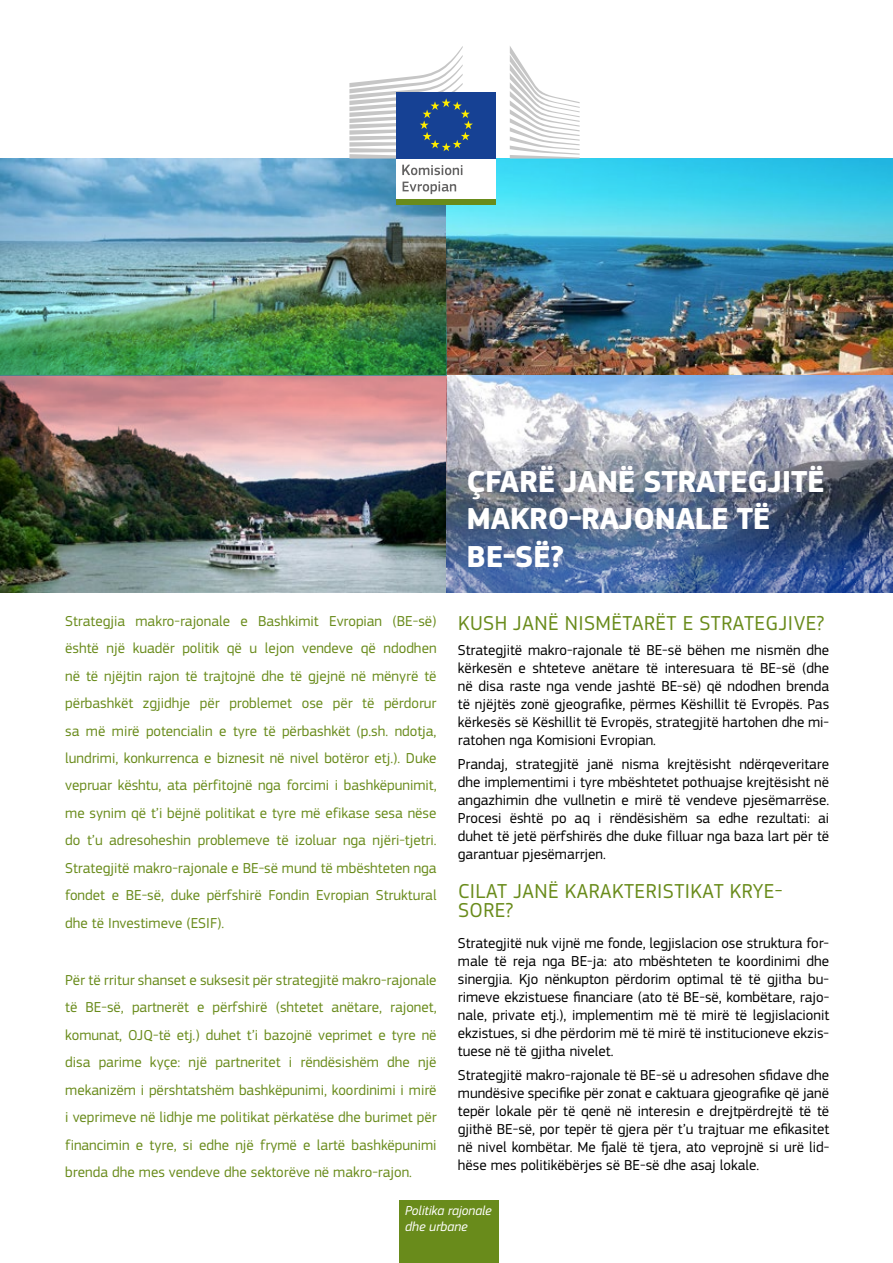
<style>
.page{position:relative;width:893px;height:1263px;background:#fff}
.page>*{position:absolute;margin:0;border:0;box-sizing:border-box;transform-origin:0 0}
.t1{font:700 31.5px/37.5px "EC Square Sans Pro";letter-spacing:-.01em;color:#fff}
.t2{font:21px/19.5px "EC Square Sans Pro";letter-spacing:.02em;color:#698b1b}
.t3{font:15px/18px "EC Square Sans Pro";color:#000;text-align:justify}
.t4{font:15px/27.5px "EC Square Sans Pro";color:#698b1b;text-align:justify}
.t5{font:italic 13.5px/16.2px "EC Square Sans Pro";letter-spacing:-.01em;color:#fff}
</style>
<div class="page">
<img style="left:0;top:158px;width:893px;height:434px">
<img style="left:0;top:222px;width:446px;height:153px">
<img style="left:446px;top:453px;width:447px;height:139px">
<img style="left:0;top:375px;width:446px;height:178px">
<img style="left:446px;top:158px;width:447px;height:218px">
<div style="left:400px;top:1200px;width:99px;height:63px;background:#698b1b"></div>
<div style="left:396px;top:157px;width:100px;height:42px;background:#fff"></div>
<div style="left:396px;top:92px;width:100px;height:67px;background:#164194"></div>
<svg style="left:349px;top:46px;width:124px;height:113px"></svg>
<svg style="left:510px;top:46px;width:70px;height:113px"></svg>
<svg style="left:402px;top:165px;width:60px;height:10px"></svg>
<svg style="left:403px;top:181px;width:53px;height:13px"></svg>
<div style="left:397px;top:199px;width:99px;height:6px;background:#698b1b"></div>
<p class="t4" style="left:65px;top:607px;width:373px">Strategjia makro-rajonale e Bashkimit Evropian (BE-së) është një kuadër politik që u lejon vendeve që ndodhen në të njëjtin rajon të trajtojnë dhe të gjejnë në mënyrë të përbashkët zgjidhje për problemet ose për të përdorur sa më mirë potencialin e tyre të përbashkët (p.sh. ndotja, lundrimi, konkurrenca e biznesit në nivel botëror etj.). Duke vepruar kështu, ata përfitojnë nga forcimi i bashkëpunimit, me synim që t’i bëjnë politikat e tyre më efikase sesa nëse do t’u adresoheshin problemeve të izoluar nga njëri-tjetri.<br>Strategjitë makro-rajonale e BE-së mund të mbështeten nga fondet e BE-së, duke përfshirë Fondin Evropian Struktural dhe të Investimeve (ESIF).</p>
<p class="t4" style="left:65px;top:966px;width:373px">Për të rritur shanset e suksesit për strategjitë makro-rajonale të BE-së, partnerët e përfshirë (shtetet anëtare, rajonet, komunat, OJQ-të etj.) duhet t’i bazojnë veprimet e tyre në disa parime kyçe: një partneritet i rëndësishëm dhe një mekanizëm i përshtatshëm bashkëpunimi, koordinimi i mirë i veprimeve në lidhje me politikat përkatëse dhe burimet për financimin e tyre, si edhe një frymë e lartë bashkëpunimi brenda dhe mes vendeve dhe sektorëve në makro-rajon.</p>
<h1 class="t1" style="left:467px;top:464px;width:360px">ÇFARË JANË STRATEGJITË<br>MAKRO-RAJONALE TË<br>BE-SË?</h1>
<h2 class="t2" style="left:458px;top:614px;width:368px">KUSH JANË NISMËTARËT E STRATEGJIVE?</h2>
<p class="t3" style="left:458px;top:641px;width:373px">Strategjitë makro-rajonale të BE-së bëhen me nismën dhe kërkesën e shteteve anëtare të interesuara të BE-së (dhe në disa raste nga vende jashtë BE-së) që ndodhen brenda të njëjtës zonë gjeografike, përmes Këshillit të Evropës. Pas kërkesës së Këshillit të Evropës, strategjitë hartohen dhe mi&shy;ratohen nga Komisioni Evropian.</p>
<p class="t3" style="left:458px;top:755px;width:373px">Prandaj, strategjitë janë nisma krejtësisht ndërqeveritare dhe implementimi i tyre mbështetet pothuajse krejtësisht në angazhimin dhe vullnetin e mirë të vendeve pjesëmarrëse.<br>Procesi është po aq i rëndësishëm sa edhe rezultati: ai duhet të jetë përfshirës dhe duke filluar nga baza lart për të garantuar pjesëmarrjen.</p>
<h2 class="t2" style="left:458px;top:881px;width:326px">CILAT JANË KARAKTERISTIKAT KRYE-<br>SORE?</h2>
<p class="t3" style="left:458px;top:934px;width:373px">Strategjitë nuk vijnë me fonde, legjislacion ose struktura for&shy;male të reja nga BE-ja: ato mbështeten te koordinimi dhe sinergjia. Kjo nënkupton përdorim optimal të të gjitha bu&shy;rimeve ekzistuese financiare (ato të BE-së, kombëtare, rajo&shy;nale, private etj.), implementim më të mirë të legjislacionit ekzistues, si dhe përdorim më të mirë të institucioneve ekzis&shy;tuese në të gjitha nivelet.</p>
<p class="t3" style="left:458px;top:1066px;width:373px">Strategjitë makro-rajonale të BE-së u adresohen sfidave dhe mundësive specifike për zonat e caktuara gjeografike që janë tepër lokale për të qenë në interesin e drejtpërdrejtë të të gjithë BE-së, por tepër të gjera për t’u trajtuar me efikasitet në nivel kombëtar. Me fjalë të tjera, ato veprojnë si urë lid&shy;hëse mes politikëbërjes së BE-së dhe asaj lokale.</p>
<p class="t5" style="left:405px;top:1202px;width:88px">Politika rajonale dhe urbane</p>
</div>
